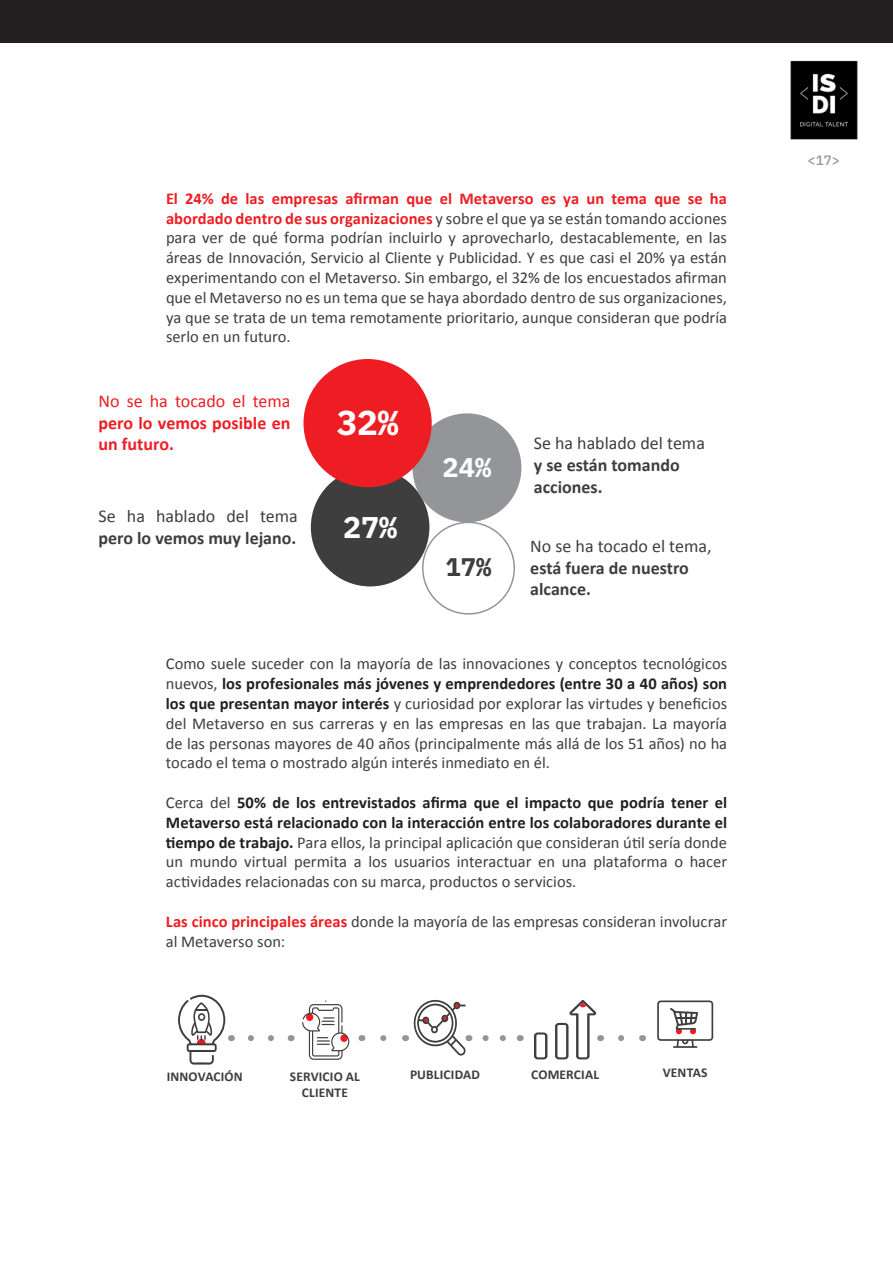
<style>
.page{position:relative;width:893px;height:1263px;background:#fff}
.page>*{position:absolute;margin:0;border:0;box-sizing:border-box;transform-origin:0 0}
.t1{font:700 34.5px "IBM Plex Mono";color:#fff}
.t2{font:700 30px "IBM Plex Mono";color:#fff}
.t3{font:700 27px "IBM Plex Mono";color:#fff}
.t4{font:700 25.5px "IBM Plex Mono";color:#3e3e3f}
.t5{font:700 18px/21.6px "Calibri";color:#3e3e3f}
.t6{font:700 18px/21.6px "Calibri";color:#ee1d23;text-align:justify}
.TXT{font:16.5px/19.8px "Calibri";color:#3e3e3f;text-align:justify}
.TXT-2{font:700 13.5px/16.2px "Calibri";letter-spacing:.01em;color:#3e3e3f;text-align:center}
.t7{font:500 13.5px "IBM Plex Mono";color:#939598}
.s1{font-weight:700;color:#ee1d23}
.s2{font-weight:400}
.s3{font-weight:700;color:#231f20}
</style>
<div class="page">
<img style="left:790px;top:60px;width:68px;height:80px">
<div style="left:0;top:0;width:893px;height:43px;background:#231f20"></div>
<svg style="left:178px;top:995px;width:47px;height:69px"></svg>
<svg style="left:302px;top:1000px;width:47px;height:60px"></svg>
<svg style="left:534px;top:1032px;width:13px;height:27px"></svg>
<svg style="left:657px;top:1000px;width:56px;height:48px"></svg>
<svg style="left:251px;top:1035px;width:23px;height:6px"></svg>
<svg style="left:383px;top:1035px;width:4px;height:6px"></svg>
<svg style="left:486px;top:1035px;width:20px;height:6px"></svg>
<svg style="left:405px;top:999px;width:64px;height:57px"></svg>
<svg style="left:621px;top:1035px;width:4px;height:6px"></svg>
<svg style="left:555px;top:1000px;width:46px;height:59px"></svg>
<div style="left:311px;top:468px;width:118px;height:118px;background:#3e3e3f;border-radius:50%"></div>
<div style="left:412px;top:413px;width:109px;height:109px;background:#939598;border-radius:50%"></div>
<div style="left:422px;top:522px;width:93px;height:93px;border:2px solid #939598;border-radius:50%"></div>
<div style="left:303px;top:359px;width:129px;height:128px;background:#ee1d23;border-radius:50%"></div>
<p class="TXT" style="left:166px;top:188px;width:562px"><span class="s1">El 24% de las empresas afirman que el Metaverso es ya un tema que se ha abordado dentro de sus organizaciones</span> y sobre el que ya se están tomando acciones para ver de qué forma podrían incluirlo y aprovecharlo, destacablemente, en las áreas de Innovación, Servicio al Cliente y Publicidad. Y es que casi el 20% ya están experimentando con el Metaverso. Sin embargo, el 32% de los encuestados afirman que el Metaverso no es un tema que se haya abordado dentro de sus organizaciones, ya que se trata de un tema remotamente prioritario, aunque consideran que podría serlo en un futuro.</p>
<p class="t6" style="left:99px;top:390px;width:193px"><span class="s2">No se ha tocado el tema </span>pero lo vemos posible en un futuro.</p>
<p class="t1" style="left:337px;top:396px;width:64px">32%</p>
<p class="t5" style="left:99px;top:505px;width:201px"><span class="s2">Se ha hablado del tema </span>pero lo vemos muy lejano.</p>
<p class="t2" style="left:343px;top:504px;width:55px">27%</p>
<p class="t3" style="left:443px;top:445px;width:50px">24%</p>
<p class="t4" style="left:446px;top:546px;width:47px">17%</p>
<p class="t5" style="left:534px;top:432px;width:173px"><span class="s2">Se ha hablado del tema </span>y se están tomando acciones.</p>
<p class="t5" style="left:530px;top:535px;width:183px"><span class="s2">No se ha tocado el tema, </span>está fuera de nuestro alcance.</p>
<p class="TXT" style="left:166px;top:653px;width:563px">Como suele suceder con la mayoría de las innovaciones y conceptos tecnológicos nuevos, <span class="s3">los profesionales más jóvenes y emprendedores (entre 30 a 40 años) son los que presentan mayor interés</span> y curiosidad por explorar las virtudes y beneficios del Metaverso en sus carreras y en las empresas en las que trabajan. La mayoría de las personas mayores de 40 años (principalmente más allá de los 51 años) no ha tocado el tema o mostrado algún interés inmediato en él.</p>
<p class="TXT" style="left:166px;top:792px;width:563px">Cerca del <span class="s3">50% de los entrevistados afirma que el impacto que podría tener el Metaverso está relacionado con la interacción entre los colaboradores durante el tiempo de trabajo.</span> Para ellos, la principal aplicación que consideran útil sería donde un mundo virtual permita a los usuarios interactuar en una plataforma o hacer actividades relacionadas con su marca, productos o servicios.</p>
<p class="TXT" style="left:166px;top:911px;width:563px"><span class="s1">Las cinco principales áreas</span> donde la mayoría de las empresas consideran involucrar al Metaverso son:</p>
<p class="TXT-2" style="left:167px;top:1068px;width:78px">INNOVACIÓN</p>
<p class="TXT-2" style="left:290px;top:1068px;width:72px">SERVICIO AL<br>CLIENTE</p>
<p class="TXT-2" style="left:410px;top:1066px;width:71px">PUBLICIDAD</p>
<p class="TXT-2" style="left:531px;top:1066px;width:69px">COMERCIAL</p>
<p class="TXT-2" style="left:663px;top:1064px;width:46px">VENTAS</p>
<p class="t7" style="left:808px;top:149px;width:34px">&lt;17&gt;</p>
</div>
